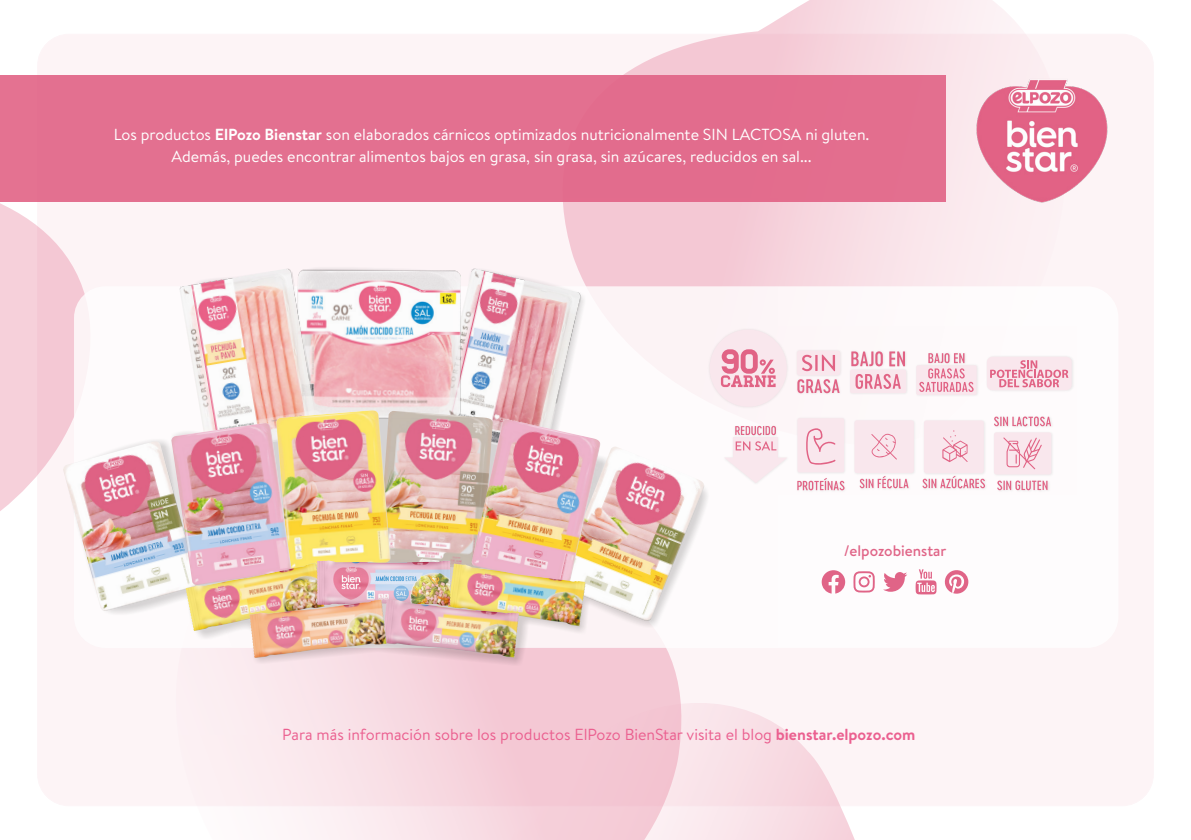
<style>
.page{position:relative;width:1191px;height:840px;background:#fff}
.page>*{position:absolute;margin:0;border:0;box-sizing:border-box;transform-origin:0 0}
.t1{font:16px/22px "Brandon Text";color:#fff;text-align:center}
.t2{font:16px "Brandon Text";color:#eb6090}
.t3{font:500 15.4px "Brandon Text";color:#e06487}
.s1{font-weight:700}
</style>
<div class="page">
<div style="left:38px;top:34px;width:1115px;height:771px;background:#fdf4f6;border-radius:31px"></div>
<svg style="left:196px;top:733px;width:281px;height:106px"></svg>
<svg style="left:477px;top:725px;width:378px;height:114px"></svg>
<svg style="left:623px;top:0;width:402px;height:286px"></svg>
<div style="left:74px;top:286px;width:1044px;height:361px;background:#fff;border-radius:31px"></div>
<div style="left:0;top:75px;width:945px;height:126px;background:#e37090"></div>
<svg style="left:944px;top:570px;width:24px;height:23px"></svg>
<svg style="left:915px;top:569px;width:21px;height:25px"></svg>
<svg style="left:853px;top:571px;width:21px;height:21px"></svg>
<svg style="left:883px;top:572px;width:24px;height:19px"></svg>
<svg style="left:821px;top:570px;width:24px;height:23px"></svg>
<img style="left:777px;top:340px;width:296px;height:151px">
<div style="left:850px;top:369px;width:56px;height:24px;background:#f9e7ed;border-radius:2px"></div>
<svg style="left:851px;top:351px;width:32px;height:15px"></svg>
<svg style="left:889px;top:351px;width:16px;height:15px"></svg>
<svg style="left:855px;top:373px;width:46px;height:16px"></svg>
<div style="left:916px;top:365px;width:60px;height:30px;background:#f9e7ed;border-radius:2px"></div>
<svg style="left:919px;top:353px;width:54px;height:39px"></svg>
<div style="left:797px;top:418px;width:47px;height:54px;background:#f9e7ed;border-radius:2px"></div>
<svg style="left:806px;top:428px;width:29px;height:37px"></svg>
<svg style="left:797px;top:477px;width:47px;height:13px"></svg>
<svg style="left:777px;top:425px;width:10px;height:58px"></svg>
<div style="left:854px;top:420px;width:59px;height:53px;background:#f9e7ed;border-radius:2px"></div>
<svg style="left:871px;top:433px;width:26px;height:26px"></svg>
<svg style="left:859px;top:475px;width:49px;height:13px"></svg>
<svg style="left:922px;top:475px;width:63px;height:13px"></svg>
<div style="left:924px;top:420px;width:59px;height:53px;background:#f9e7ed;border-radius:2px"></div>
<svg style="left:942px;top:430px;width:25px;height:32px"></svg>
<div style="left:797px;top:350px;width:43px;height:25px;background:#f9e7ed;border-radius:3px"></div>
<svg style="left:802px;top:354px;width:33px;height:17px"></svg>
<svg style="left:797px;top:379px;width:42px;height:14px"></svg>
<svg style="left:994px;top:416px;width:57px;height:10px"></svg>
<svg style="left:997px;top:480px;width:50px;height:10px"></svg>
<div style="left:994px;top:432px;width:57px;height:42px;background:#f9e7ed;border-radius:2px"></div>
<svg style="left:1003px;top:437px;width:38px;height:32px"></svg>
<div style="left:709px;top:329px;width:78px;height:77px;background:#f9e7ed;border-radius:50%"></div>
<div style="left:986px;top:356px;width:85px;height:34px;background:#f9e7ed;border-radius:6px"></div>
<svg style="left:990px;top:360px;width:78px;height:27px"></svg>
<img style="left:0;top:201px;width:777px;height:532px">
<img style="left:477px;top:267px;width:105px;height:152px">
<img style="left:283px;top:258px;width:194px;height:152px">
<img style="left:179px;top:267px;width:141px;height:156px">
<img style="left:391px;top:410px;width:103px;height:153px">
<img style="left:63px;top:441px;width:123px;height:170px">
<img style="left:586px;top:446px;width:120px;height:176px">
<img style="left:276px;top:410px;width:115px;height:152px">
<img style="left:471px;top:419px;width:131px;height:167px">
<img style="left:171px;top:423px;width:121px;height:162px">
<img style="left:186px;top:562px;width:131px;height:68px">
<img style="left:451px;top:563px;width:135px;height:63px">
<img style="left:317px;top:560px;width:134px;height:39px">
<img style="left:387px;top:599px;width:132px;height:58px">
<img style="left:249px;top:599px;width:138px;height:58px">
<img style="left:967px;top:75px;width:141px;height:132px">
<p class="t1" style="left:114px;top:123px;width:757px">Los productos <span class="s1">ElPozo Bienstar</span> son elaborados cárnicos optimizados nutricionalmente SIN LACTOSA ni gluten.<br>Además, puedes encontrar alimentos bajos en grasa, sin grasa, sin azúcares, reducidos en sal...</p>
<p class="t3" style="left:844px;top:539px;width:104px">/elpozobienstar</p>
<p class="t2" style="left:282px;top:723px;width:634px">Para más información sobre los productos ElPozo BienStar visita el blog <span class="s1">bienstar.elpozo.com</span></p>
</div>
